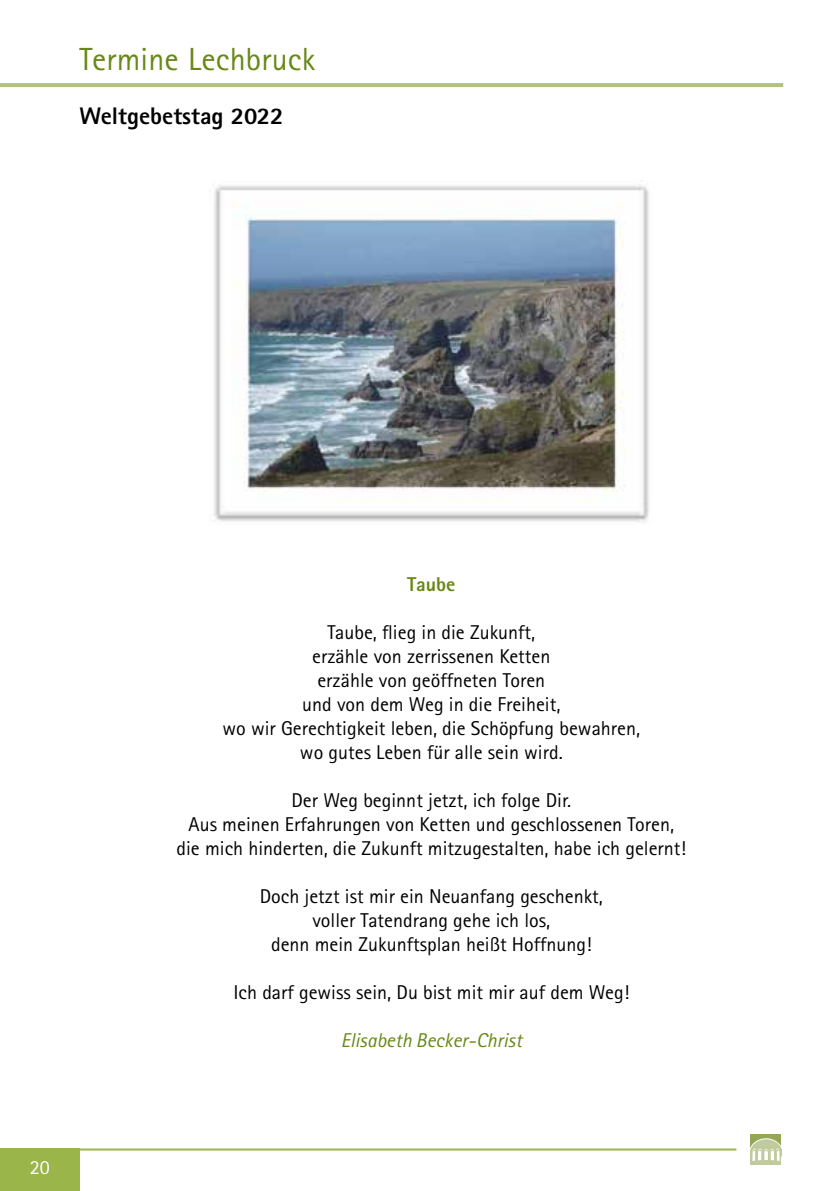
<style>
.page{position:relative;width:840px;height:1191px;background:#fff}
.page>*{position:absolute;margin:0;border:0;box-sizing:border-box;transform-origin:0 0}
.t1{font:32px "Rotis Sans Serif";letter-spacing:.005em;color:#688816}
.t2{font:800 24px "Rotis Sans Serif";color:#000}
.t3{font:20px/24px "Rotis Sans Serif";color:#000;text-align:center}
.t4{font:italic 20px "Rotis Sans Serif";color:#688816}
.t5{font:800 20px "Rotis Sans Serif";color:#688816}
.t6{font:20px "Rotis Sans Serif";color:#fff}
</style>
<div class="page">
<img style="left:213px;top:185px;width:436px;height:337px">
<hr style="left:0;top:83px;width:782px;height:4px;background:#b1c086">
<div style="left:0;top:1148px;width:79px;height:43px;background:#9ab54a"></div>
<hr style="left:0;top:1148px;width:736px;height:2px;background:#9ab54a">
<div style="left:750px;top:1134px;width:30px;height:30px;background:#93a757"></div>
<svg style="left:750px;top:1138px;width:32px;height:26px"></svg>
<h1 class="t1" style="left:79px;top:40px;width:237px">Termine Lechbruck</h1>
<p class="t2" style="left:79px;top:101px;width:205px">Weltgebetstag 2022</p>
<p class="t6" style="left:30px;top:1155px;width:22px">20</p>
<p class="t5" style="left:407px;top:571px;width:50px">Taube</p>
<p class="t3" style="left:222px;top:620px;width:419px">Taube, flieg in die Zukunft,<br>erzähle von zerrissenen Ketten<br>erzähle von geöffneten Toren<br>und von dem Weg in die Freiheit,<br>wo wir Gerechtigkeit leben, die Schöpfung bewahren, wo gutes Leben für alle sein wird.</p>
<p class="t3" style="left:176px;top:788px;width:511px">Der Weg beginnt jetzt, ich folge Dir.<br>Aus meinen Erfahrungen von Ketten und geschlossenen Toren, die mich hinderten, die Zukunft mitzugestalten, habe ich gelernt!</p>
<p class="t3" style="left:259px;top:884px;width:344px">Doch jetzt ist mir ein Neuanfang geschenkt, voller Tatendrang gehe ich los,<br>denn mein Zukunftsplan heißt Hoffnung!</p>
<p class="t3" style="left:233px;top:980px;width:397px">Ich darf gewiss sein, Du bist mit mir auf dem Weg!</p>
<p class="t4" style="left:340px;top:1028px;width:183px">Elisabeth Becker-Christ</p>
</div>
